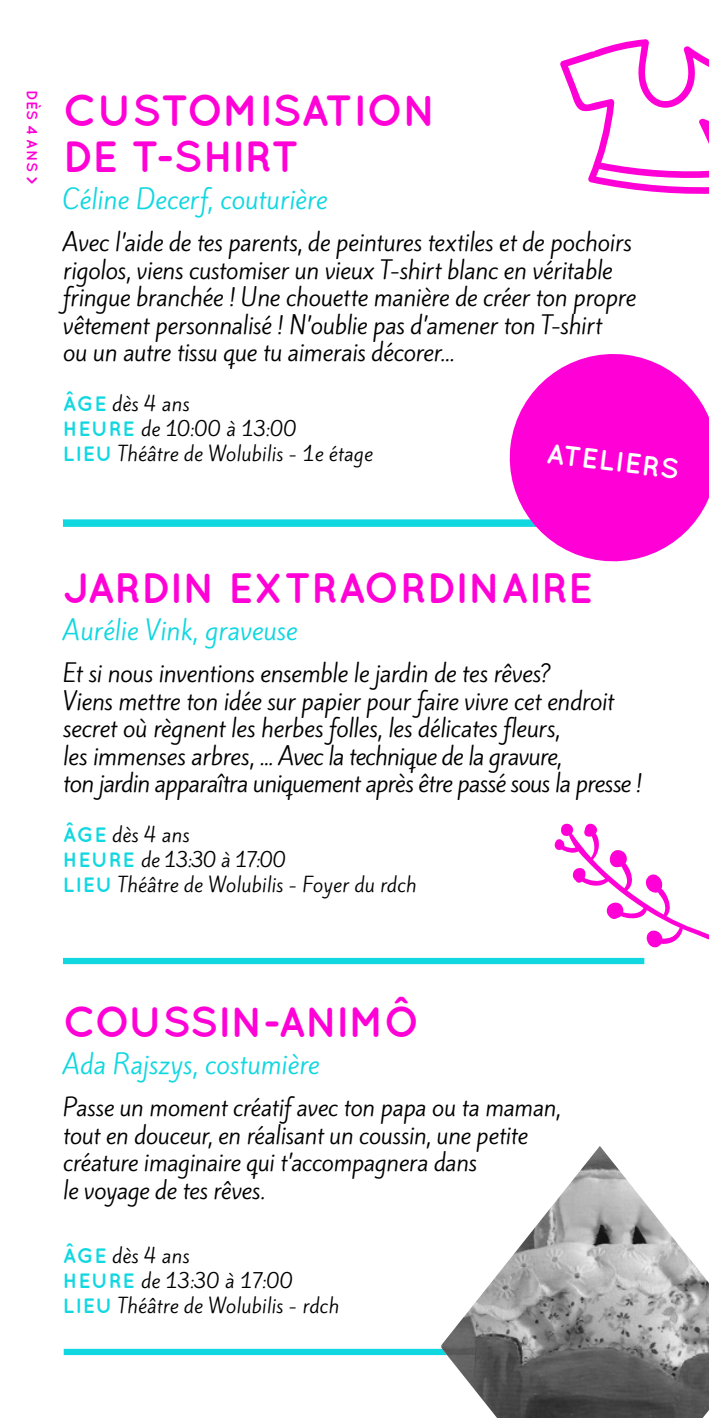
<style>
.page{position:relative;width:709px;height:1418px;background:#fff}
.page>*{position:absolute;margin:0;border:0;box-sizing:border-box;transform-origin:0 0}
.t1{font:700 43.75px/45.5px "Quicksand";letter-spacing:-.015em;color:#ff00d6}
.t2{font:700 42.5px "Quicksand";letter-spacing:-.005em;color:#ff00d6}
.t3{font:700 28.25px "Quicksand";color:#fff}
.t4{font:25px "Kite One";color:#11d7e0}
.t5{font:23px/27.5px "Kite One";letter-spacing:-.02em;color:#000}
.t6{font:22.5px/27.5px "Kite One";letter-spacing:-.015em;color:#000}
.t7{font:19px/25px "Kite One";letter-spacing:.01em;color:#000}
.t8{font:700 15px "Quicksand";letter-spacing:.04em;color:#ff00d6}
.s1{font-family:"Quicksand";font-weight:700;font-size:20.75px;color:#11d7e0}
</style>
<div class="page">
<div style="left:63px;top:519px;width:581px;height:8px;background:#11d7e0"></div>
<div style="left:64px;top:1348px;width:504px;height:6px;background:#11d7e0"></div>
<svg style="left:503px;top:354px;width:206px;height:208px;fill:#ff00d6"></svg>
<div style="left:63px;top:957px;width:581px;height:7px;background:#11d7e0"></div>
<svg style="left:554px;top:823px;width:155px;height:125px"></svg>
<img style="left:440px;top:1146px;width:269px;height:271px">
<svg style="left:560px;top:39px;width:149px;height:155px"></svg>
<p class="t8" style="left:41px;top:89px;width:98px;rotate:90deg">DÈS 4 ANS &gt;</p>
<h1 class="t1" style="left:63px;top:87px;width:375px">CUSTOMISATION<br>DE T-SHIRT</h1>
<p class="t4" style="left:63px;top:182px;width:266px">Céline Decerf, couturière</p>
<p class="t5" style="left:63px;top:229px;width:574px">Avec l’aide de tes parents, de peintures textiles et de pochoirs rigolos, viens customiser un vieux T-shirt blanc en véritable fringue branchée ! Une chouette manière de créer ton propre vêtement personnalisé ! N’oublie pas d’amener ton T-shirt<br>ou un autre tissu que tu aimerais décorer…</p>
<p class="t7" style="left:63px;top:391px;width:311px"><span class="s1">ÂGE</span> dès 4 ans<br><span class="s1">HEURE</span> de 10:00 à 13:00<br><span class="s1">LIEU</span> Théâtre de Wolubilis - 1e étage</p>
<p class="t3" style="left:549px;top:436px;width:135px;rotate:7deg">ATELIERS</p>
<h2 class="t2" style="left:63px;top:562px;width:531px">JARDIN EXTRAORDINAIRE</h2>
<p class="t4" style="left:63px;top:613px;width:236px">Aurélie Vink, graveuse</p>
<p class="t5" style="left:63px;top:659px;width:581px">Et si nous inventions ensemble le jardin de tes rêves?<br>Viens mettre ton idée sur papier pour faire vivre cet endroit secret où règnent les herbes folles, les délicates fleurs,<br>les immenses arbres, ... Avec la technique de la gravure,<br>ton jardin apparaîtra uniquement après être passé sous la presse !</p>
<p class="t7" style="left:63px;top:822px;width:355px"><span class="s1">ÂGE</span> dès 4 ans<br><span class="s1">HEURE</span> de 13:30 à 17:00<br><span class="s1">LIEU</span> Théâtre de Wolubilis - Foyer du rdch</p>
<h2 class="t2" style="left:63px;top:996px;width:358px">COUSSIN-ANIMÔ</h2>
<p class="t4" style="left:63px;top:1046px;width:258px">Ada Rajszys, costumière</p>
<p class="t6" style="left:63px;top:1093px;width:499px">Passe un moment créatif avec ton papa ou ta maman, tout en douceur, en réalisant un coussin, une petite créature imaginaire qui t’accompagnera dans<br>le voyage de tes rêves.</p>
<p class="t7" style="left:63px;top:1243px;width:278px"><span class="s1">ÂGE</span> dès 4 ans<br><span class="s1">HEURE</span> de 13:30 à 17:00<br><span class="s1">LIEU</span> Théâtre de Wolubilis - rdch</p>
</div>
